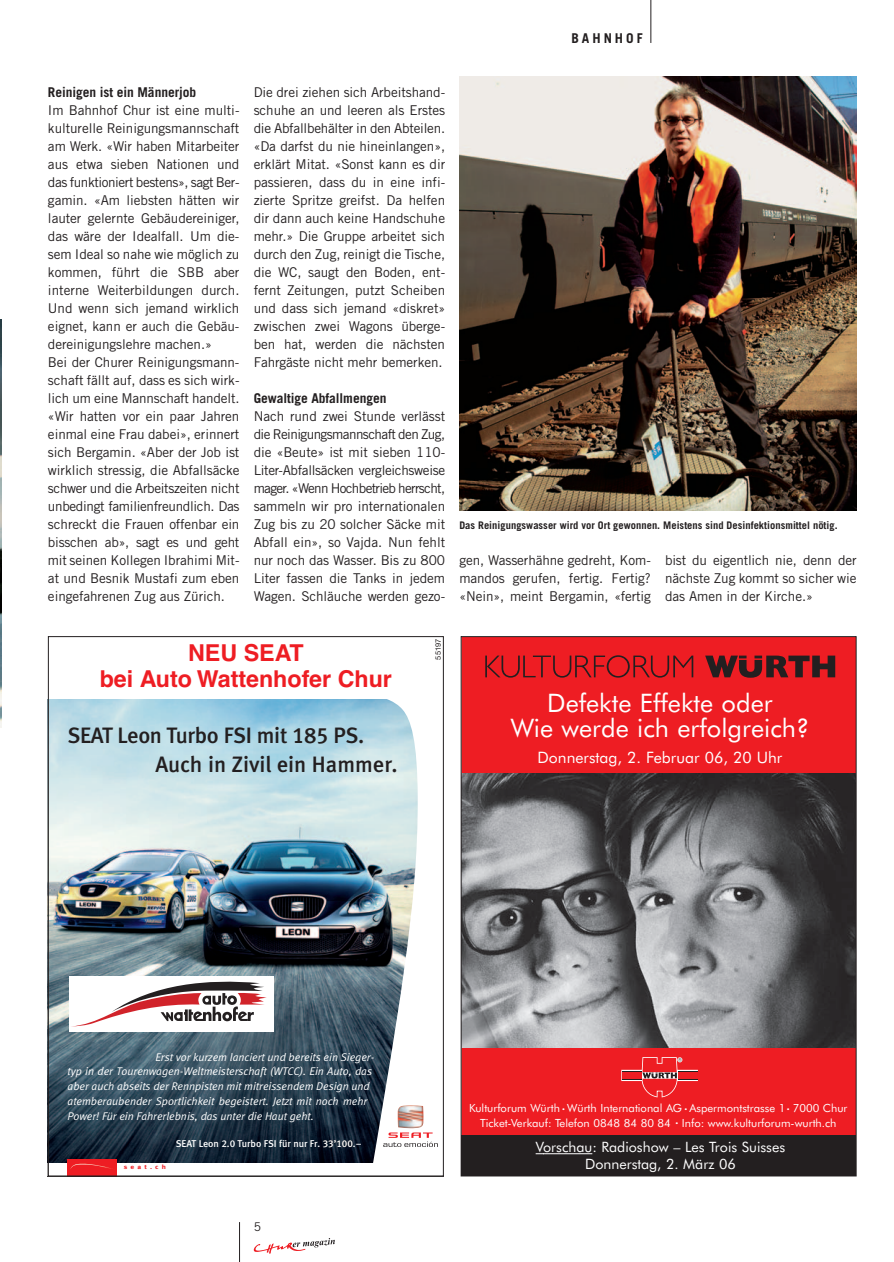
<style>
.page{position:relative;width:894px;height:1262px;background:#fff}
.page>*{position:absolute;margin:0;border:0;box-sizing:border-box;transform-origin:0 0}
.t1{font:25.5px/25.5px "Futura BT Book+ZUYVPQ";color:#fff;text-align:center}
.t2{font:700 23.25px/25.5px "Helvetica";color:#ee1d23;text-align:center}
.t3{font:22.35px/29.7px "Seat Meta Medium Roman+YHMYDY";letter-spacing:-.015em;color:#231f20}
.t4{font:16.5px "Futura BT Book+ZUYVPQ";color:#fff}
.t5{font:15.75px "Futura BT Book+ZUYVPQ";color:#fff}
.t6{font:14.25px/16.5px "Futura BT Book+ZUYVPQ";color:#fff;text-align:center}
.t7{font:13.5px/18px "Trade Gothic";letter-spacing:-.005em;color:#231f20;text-align:justify}
.t8{font:700 13.5px "Trade Gothic";letter-spacing:-.005em;color:#231f20}
.t9{font:700 13.5px "Trade Gothic";letter-spacing:.22em;color:#231f20}
.t10{font:12px "Trade Gothic";color:#231f20}
.t11{font:11.25px/15px "Futura BT Book+ZUYVPQ";color:#fff;text-align:center}
.t12{font:11.1px/14.9px "Seat Meta Normal Italic+WRKEEJ";letter-spacing:-.005em;color:#fff}
.t13{font:700 10.5px "Trade Gothic";letter-spacing:.005em;color:#231f20}
.t14{font:9.9px "Seat Meta Medium Roman+YHMYDY";color:#fff}
.t15{font:7.5px "Helvetica Neue";color:#231f20}
.t16{font:6.15px "Seat Meta Bold Roman+MJUVQU";letter-spacing:.425em;color:#ee1d23;scale:1.2 1}
.s1{color:#231f20}
</style>
<div class="page">
<img style="left:0;top:0;width:857px;height:1262px">
<p class="t9" style="left:571px;top:33px;width:73px">BAHNHOF</p>
<p class="t8" style="left:48px;top:87px;width:150px">Reinigen ist ein Männerjob</p>
<p class="t7" style="left:48px;top:102px;width:193px;text-align:left">Im Bahnhof Chur ist eine multi&shy;kulturelle Reinigungsmannschaft am Werk. «Wir haben Mitarbeiter aus etwa sieben Nationen und das funktioniert bestens», sagt Ber&shy;gamin. «Am liebsten hätten wir lauter gelernte Gebäudereiniger, das wäre der Idealfall. Um die&shy;sem Ideal so nahe wie möglich zu kommen, führt die SBB aber interne Weiterbildungen durch.<br>Und wenn sich jemand wirklich eignet, kann er auch die Gebäu&shy;dereinigungslehre machen.»<br>Bei der Churer Reinigungsmann&shy;schaft fällt auf, dass es sich wirk&shy;lich um eine Mannschaft handelt. «Wir hatten vor ein paar Jahren einmal eine Frau dabei», erinnert sich Bergamin. «Aber der Job ist wirklich stressig, die Abfallsäcke schwer und die Arbeitszeiten nicht unbedingt familienfreundlich. Das schreckt die Frauen offenbar ein bisschen ab», sagt es und geht mit seinen Kollegen Ibrahimi Mit&shy;at und Besnik Mustafi zum eben eingefahrenen Zug aus Zürich.</p>
<p class="t7" style="left:253px;top:84px;width:193px">Die drei ziehen sich Arbeitshand&shy;schuhe an und leeren als Erstes die Abfallbehälter in den Abteilen. «Da darfst du nie hineinlangen», erklärt Mitat. «Sonst kann es dir passieren, dass du in eine infi&shy;zierte Spritze greifst. Da helfen dir dann auch keine Handschuhe mehr.» Die Gruppe arbeitet sich durch den Zug, reinigt die Tische, die WC, saugt den Boden, ent&shy;fernt Zeitungen, putzt Scheiben und dass sich jemand «diskret» zwischen zwei Wagons überge&shy;ben hat, werden die nächsten Fahrgäste nicht mehr bemerken.</p>
<p class="t8" style="left:253px;top:393px;width:134px">Gewaltige Abfallmengen</p>
<p class="t7" style="left:253px;top:408px;width:193px">Nach rund zwei Stunde verlässt die Reinigungsmannschaft den Zug, die «Beute» ist mit sieben 110- Liter-Abfallsäcken vergleichsweise mager. «Wenn Hochbetrieb herrscht, sammeln wir pro internationalen Zug bis zu 20 solcher Säcke mit Abfall ein», so Vajda. Nun fehlt nur noch das Wasser. Bis zu 800<br>Liter fassen die Tanks in jedem Wagen. Schläuche werden gezo-</p>
<h2 class="t2" style="left:100px;top:643px;width:293px">NEU SEAT<br>bei Auto Wattenhofer Chur</h2>
<p class="t15" style="left:435px;top:659px;width:22px;rotate:-90deg">55197</p>
<h3 class="t3" style="left:155px;top:722px;width:244px;text-indent:-88px">SEAT Leon Turbo FSI mit 185 PS.<br>Auch in Zivil ein Hammer.</h3>
<p class="t13" style="left:459px;top:521px;width:380px">Das Reinigungswasser wird vor Ort gewonnen. Meistens sind Desinfektionsmittel nötig.</p>
<p class="t7" style="left:459px;top:552px;width:193px">gen, Wasserhähne gedreht, Kom&shy;mandos gerufen, fertig. Fertig? «Nein», meint Bergamin, «fertig</p>
<p class="t7" style="left:664px;top:552px;width:193px">bist du eigentlich nie, denn der nächste Zug kommt so sicher wie das Amen in der Kirche.»</p>
<h1 class="t1" style="left:510px;top:692px;width:300px">Defekte Effekte oder<br>Wie werde ich erfolgreich?</h1>
<p class="t5" style="left:537px;top:751px;width:246px">Donnerstag, 2. Februar 06, 20 Uhr</p>
<p class="t12" style="left:68px;top:1050px;width:308px;text-indent:88px">Erst vor kurzem lanciert und bereits ein Sieger&shy;typ in der Tourenwagen-Weltmeisterschaft (WTCC). Ein Auto, das aber auch abseits der Rennpisten mit mitreissendem Design und atemberaubender Sportlichkeit begeistert. Jetzt mit noch mehr Power! Für ein Fahrerlebnis, das unter die Haut geht.</p>
<p class="t16" style="left:124px;top:1163px;width:37px">seat.ch</p>
<p class="t14" style="left:176px;top:1140px;width:187px">SEAT Leon 2.0 Turbo FSI für nur Fr. <span class="s1">33’100</span>.–</p>
<p class="t10" style="left:253px;top:1222px;width:9px">5</p>
<p class="t11" style="left:469px;top:1101px;width:380px">Kulturforum Würth Würth International AG Aspermontstrasse 1 7000 Chur<br>Ticket-Verkauf: Telefon 0848 84 80 84 Info: www.kulturforum-wurth.ch</p>
<p class="t4" style="left:561px;top:1097px;width:6px">.</p>
<p class="t4" style="left:683px;top:1097px;width:6px">.</p>
<p class="t4" style="left:674px;top:1111px;width:6px">.</p>
<p class="t4" style="left:785px;top:1097px;width:6px">.</p>
<p class="t6" style="left:535px;top:1140px;width:251px">Vorschau: Radioshow – Les Trois Suisses<br>Donnerstag, 2. März 06</p>
</div>
